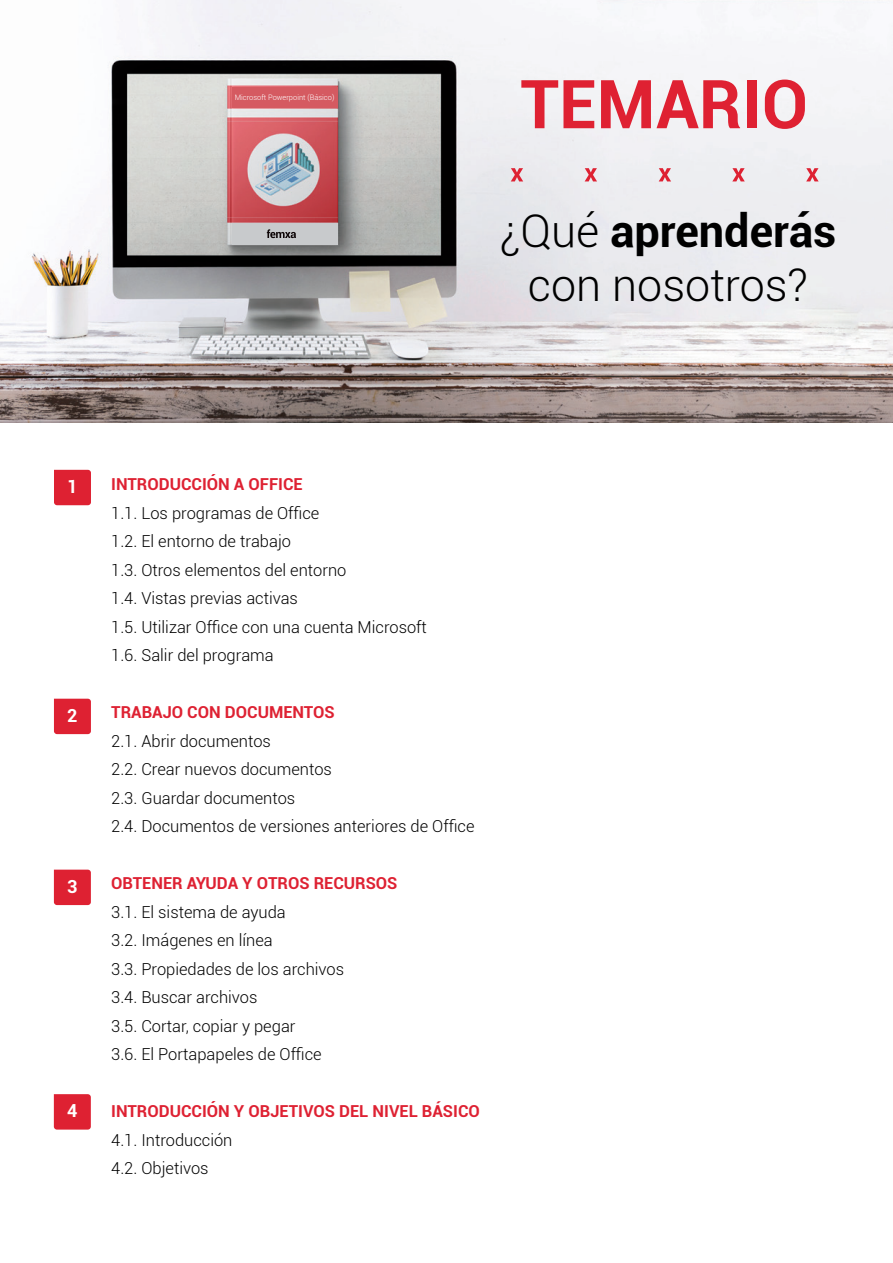
<style>
.page{position:relative;width:893px;height:1263px;background:#fff}
.page>*{position:absolute;margin:0;border:0;box-sizing:border-box;transform-origin:0 0}
.t1{font:700 67.5px "Roboto";color:#df2132}
.t2{font:300 45px/54px "Roboto";color:#000;text-align:center}
.t3{font:700 18px "Roboto";color:#fff}
.t4{font:300 16.5px/28.5px "Roboto";color:#000}
.t5{font:700 16.5px "Roboto";color:#de2132}
.t6{font:300 7.5px "Roboto";color:#fff}
.s1{font-weight:700}
</style>
<div class="page">
<img style="left:0;top:0;width:893px;height:423px">
<svg style="left:511px;top:168px;width:12px;height:13px"></svg>
<svg style="left:585px;top:168px;width:12px;height:13px"></svg>
<svg style="left:659px;top:168px;width:12px;height:13px"></svg>
<svg style="left:732px;top:168px;width:13px;height:13px"></svg>
<svg style="left:806px;top:168px;width:13px;height:13px"></svg>
<div style="left:232px;top:223px;width:106px;height:22px;background:#c8cacc"></div>
<svg style="left:267px;top:229px;width:29px;height:9px"></svg>
<div style="left:233px;top:87px;width:105px;height:21px;background:#d55a61"></div>
<svg style="left:54px;top:470px;width:37px;height:35px"></svg>
<svg style="left:54px;top:699px;width:37px;height:35px"></svg>
<svg style="left:54px;top:870px;width:37px;height:35px"></svg>
<svg style="left:54px;top:1094px;width:37px;height:35px"></svg>
<p class="t6" style="left:235px;top:92px;width:101px">Microsoft Powerpoint (Básico)</p>
<h1 class="t1" style="left:520px;top:57px;width:289px">TEMARIO</h1>
<h2 class="t2" style="left:500px;top:203px;width:338px">¿Qué <span class="s1">aprenderás </span>con nosotros?</h2>
<p class="t3" style="left:67px;top:474px;width:12px">1</p>
<p class="t5" style="left:111px;top:473px;width:193px">INTRODUCCIÓN A OFFICE</p>
<p class="t4" style="left:111px;top:498px;width:317px">1.1. Los programas de Office<br>1.2. El entorno de trabajo<br>1.3. Otros elementos del entorno<br>1.4. Vistas previas activas<br>1.5. Utilizar Office con una cuenta Microsoft<br>1.6. Salir del programa</p>
<p class="t3" style="left:67px;top:703px;width:12px">2</p>
<p class="t5" style="left:111px;top:700px;width:225px">TRABAJO CON DOCUMENTOS</p>
<p class="t4" style="left:111px;top:726px;width:365px">2.1. Abrir documentos<br>2.2. Crear nuevos documentos<br>2.3. Guardar documentos<br>2.4. Documentos de versiones anteriores de Office</p>
<p class="t3" style="left:67px;top:873px;width:12px">3</p>
<p class="t3" style="left:67px;top:1098px;width:12px">4</p>
<p class="t5" style="left:111px;top:871px;width:288px">OBTENER AYUDA Y OTROS RECURSOS</p>
<p class="t4" style="left:111px;top:897px;width:234px">3.1. El sistema de ayuda<br>3.2. Imágenes en línea<br>3.3. Propiedades de los archivos<br>3.4. Buscar archivos<br>3.5. Cortar, copiar y pegar<br>3.6. El Portapapeles de Office</p>
<p class="t5" style="left:111px;top:1099px;width:370px">INTRODUCCIÓN Y OBJETIVOS DEL NIVEL BÁSICO</p>
<p class="t4" style="left:111px;top:1125px;width:123px">4.1. Introducción<br>4.2. Objetivos</p>
</div>
